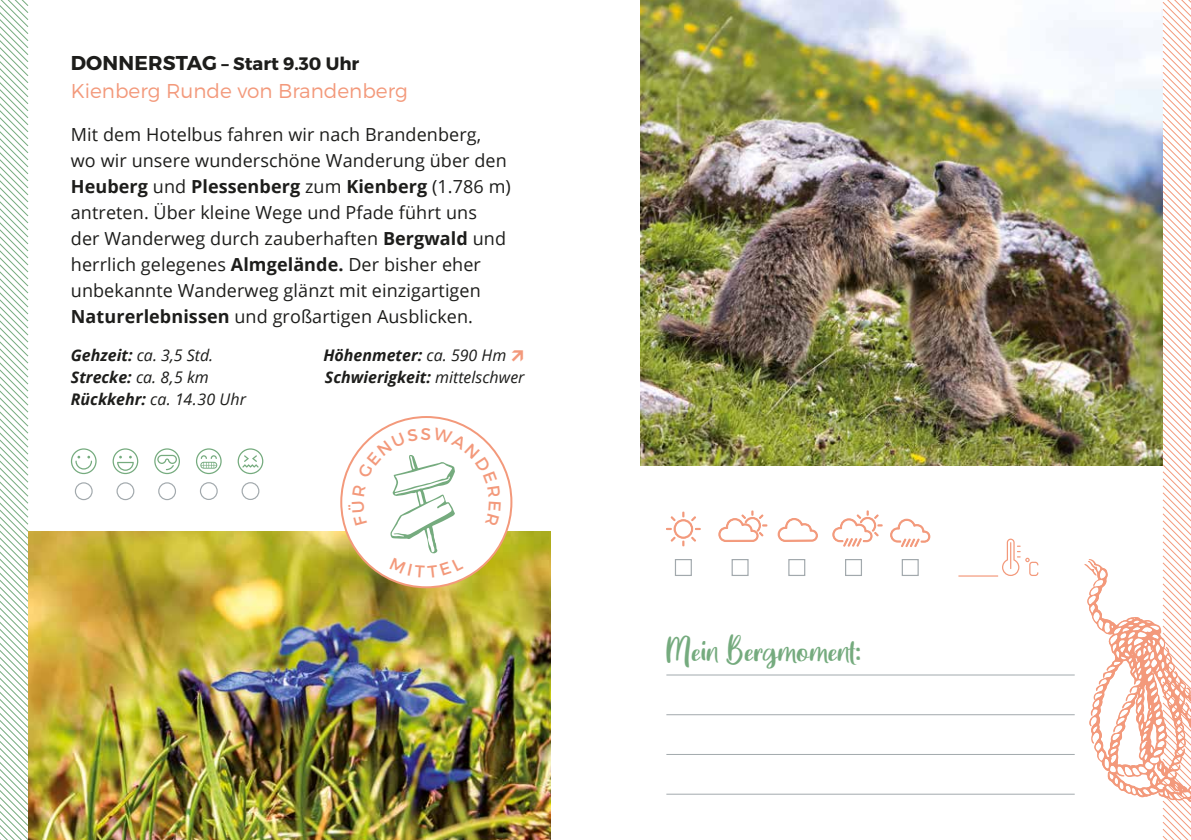
<style>
.page{position:relative;width:1191px;height:840px;background:#fff}
.page>*{position:absolute;margin:0;border:0;box-sizing:border-box;transform-origin:0 0}
.t1{font:300 20px "Montserrat";color:#f3997b}
.t2{font:20px "Great Wishes";letter-spacing:.02em;color:#75ab7e}
.t3{font:18px/26px "Open Sans";letter-spacing:.005em;color:#1d1d1b}
.t4{font:700 18px "Montserrat";color:#1d1d1b}
.t5{font:italic 700 16px "Open Sans";color:#1d1d1b}
.t6{font:italic 16px "Open Sans";color:#1d1d1b}
.s1{font-size:20px}
.s2{font-weight:700}
.s3{font-weight:400}
</style>
<div class="page">
<img style="left:641px;top:0;width:443px;height:465px">
<svg style="left:0;top:0;width:28px;height:839px"></svg>
<img style="left:28px;top:531px;width:522px;height:308px">
<hr style="left:666px;top:674px;width:408px;height:1px;background:#a2a9ad">
<hr style="left:666px;top:714px;width:408px;height:1px;background:#a2a9ad">
<hr style="left:666px;top:753px;width:408px;height:1px;background:#a2a9ad">
<hr style="left:666px;top:793px;width:408px;height:1px;background:#a2a9ad">
<div style="left:675px;top:558px;width:17px;height:17px;border:1px solid #a2a9ad"></div>
<div style="left:731px;top:558px;width:17px;height:17px;border:1px solid #a2a9ad"></div>
<div style="left:788px;top:558px;width:17px;height:17px;border:1px solid #a2a9ad"></div>
<div style="left:845px;top:558px;width:17px;height:17px;border:1px solid #a2a9ad"></div>
<div style="left:901px;top:558px;width:17px;height:17px;border:1px solid #a2a9ad"></div>
<svg style="left:666px;top:511px;width:34px;height:34px"></svg>
<svg style="left:718px;top:510px;width:49px;height:31px"></svg>
<svg style="left:778px;top:518px;width:39px;height:23px"></svg>
<svg style="left:832px;top:510px;width:50px;height:36px"></svg>
<svg style="left:890px;top:518px;width:40px;height:28px"></svg>
<svg style="left:1002px;top:538px;width:36px;height:37px"></svg>
<hr style="left:958px;top:575px;width:40px;height:1px;background:#f3997b">
<div style="left:75px;top:482px;width:18px;height:18px;border:1px solid #a2a9ad;border-radius:50%"></div>
<svg style="left:71px;top:448px;width:26px;height:26px"></svg>
<div style="left:116px;top:482px;width:18px;height:18px;border:1px solid #a2a9ad;border-radius:50%"></div>
<svg style="left:113px;top:448px;width:25px;height:26px"></svg>
<div style="left:158px;top:482px;width:18px;height:18px;border:1px solid #a2a9ad;border-radius:50%"></div>
<svg style="left:154px;top:448px;width:26px;height:26px"></svg>
<div style="left:200px;top:482px;width:18px;height:17px;border:1px solid #a2a9ad;border-radius:50%"></div>
<svg style="left:196px;top:448px;width:26px;height:26px"></svg>
<div style="left:241px;top:482px;width:18px;height:17px;border:1px solid #a2a9ad;border-radius:50%"></div>
<svg style="left:238px;top:448px;width:25px;height:26px"></svg>
<img style="left:1084px;top:0;width:107px;height:839px">
<svg style="left:341px;top:417px;width:170px;height:170px"></svg>
<svg style="left:348px;top:427px;width:153px;height:150px"></svg>
<p class="t4" style="left:71px;top:53px;width:290px"><span class="s1">DONNERSTAG</span> – Start 9.30 Uhr</p>
<p class="t1" style="left:71px;top:79px;width:338px">Kienberg Runde von Brandenberg</p>
<p class="t3" style="left:71px;top:120px;width:441px">Mit dem Hotelbus fahren wir nach Brandenberg,<br>wo wir unsere wunderschöne Wanderung über den <span class="s2">Heuberg</span> und <span class="s2">Plessenberg</span> zum <span class="s2">Kienberg</span> (1.786 m) antreten. Über kleine Wege und Pfade führt uns<br>der Wanderweg durch zauberhaften <span class="s2">Bergwald</span> und herrlich gelegenes <span class="s2">Almgelände.</span> Der bisher eher unbekannte Wanderweg glänzt mit einzigartigen <span class="s2">Naturerlebnissen</span> und großartigen Ausblicken.</p>
<p class="t6" style="left:71px;top:344px;width:144px"><span class="s2">Gehzeit:</span> ca. 3,5 Std.</p>
<p class="t5" style="left:323px;top:343px;width:184px">Höhenmeter: <span class="s3">ca. 590 Hm</span></p>
<p class="t5" style="left:71px;top:365px;width:140px">Strecke: <span class="s3">ca. 8,5 km</span></p>
<p class="t5" style="left:325px;top:365px;width:201px">Schwierigkeit: <span class="s3">mittelschwer</span></p>
<p class="t6" style="left:71px;top:388px;width:177px"><span class="s2">Rückkehr:</span> ca. 14.30 Uhr</p>
<p class="t2" style="left:666px;top:644px;width:196px">Mein Bergmoment:</p>
</div>
